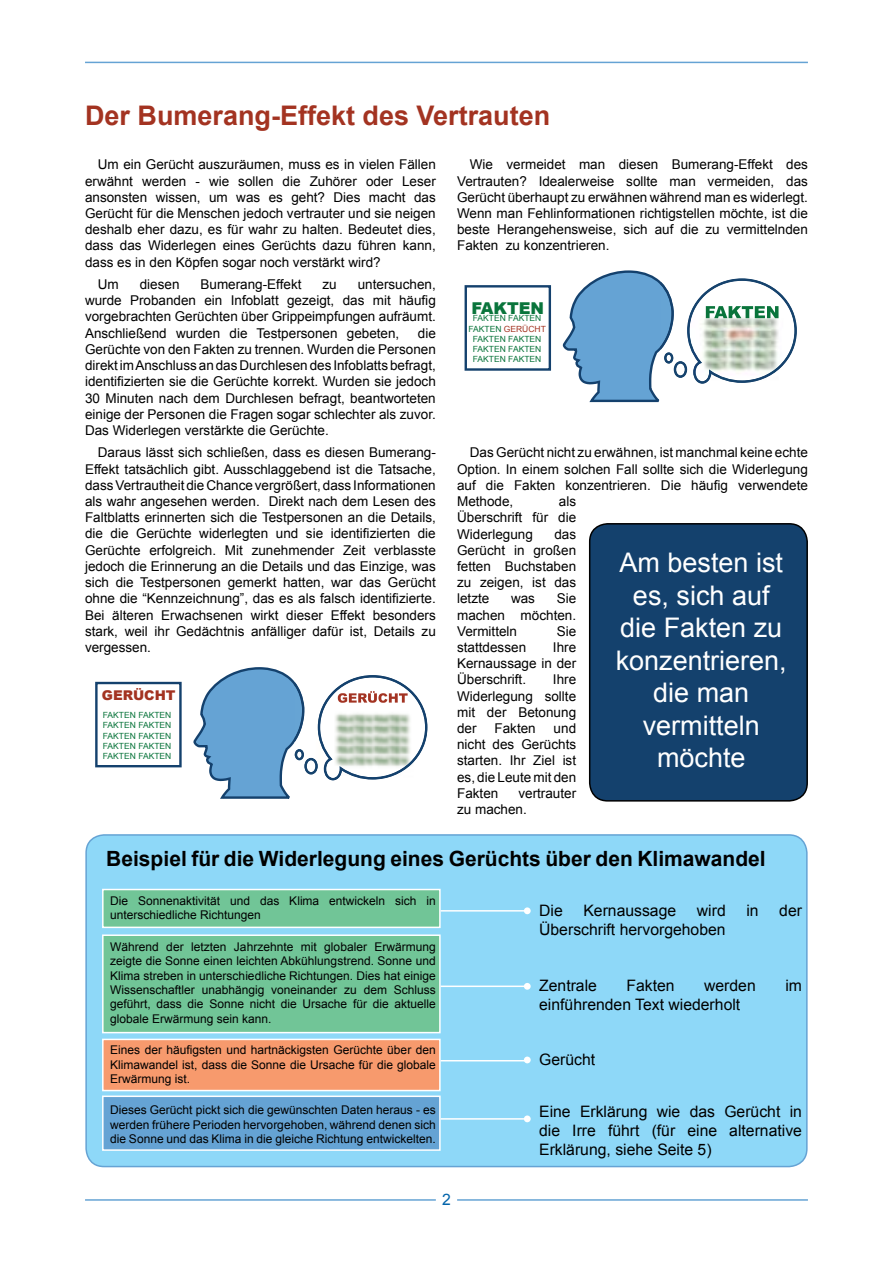
<style>
.page{position:relative;width:893px;height:1263px;background:#fff}
.page>*{position:absolute;margin:0;border:0;box-sizing:border-box;transform-origin:0 0}
.t1{font:27px/32.4px "Arial";color:#fff;text-align:center}
.t2{font:700 27px "Arial";color:#a33321}
.t3{font:700 21px "Arial";color:#000}
.t4{font:900 16.35px "Arial";color:#09743b}
.t5{font:15.75px/18.9px "Arial";color:#000;text-align:justify}
.t6{font:15.75px "Arial";color:#0364aa}
.t7{font:13.5px/16.2px "Arial";color:#000;text-align:justify}
.t8{font:900 13.5px "Arial";color:#a33321}
.t9{font:12px/14.4px "Arial";color:#000;text-align:justify}
.t10{font:8.55px/10.2px "Arial";color:#09743b;text-align:justify}
.s1{color:#a33321}
</style>
<div class="page">
<div style="left:95px;top:682px;width:87px;height:85px;border:2px solid #14416d"></div>
<svg style="left:193px;top:667px;width:234px;height:132px"></svg>
<img style="left:338px;top:691px;width:70px;height:12px">
<div style="left:590px;top:524px;width:217px;height:277px;background:#14416d;border-radius:18px"></div>
<div style="left:589px;top:523px;width:219px;height:278px;border:2px solid #000;border-radius:18px"></div>
<div style="left:86px;top:835px;width:721px;height:331px;background:#8ed8f8;border-radius:18px"></div>
<div style="left:85px;top:834px;width:723px;height:333px;border:2px solid #65a3d4;border-radius:18px"></div>
<div style="left:102px;top:889px;width:339px;height:39px;background:#71c597;border:2px solid #fff"></div>
<div style="left:102px;top:934px;width:339px;height:99px;background:#71c597;border:2px solid #fff"></div>
<div style="left:102px;top:1039px;width:339px;height:52px;background:#f79a6d;border:2px solid #fff"></div>
<div style="left:102px;top:1095px;width:339px;height:56px;background:#65a3d4;border:2px solid #fff"></div>
<hr style="left:441px;top:910px;width:86px;height:1px;background:#fff">
<hr style="left:441px;top:985px;width:86px;height:2px;background:#fff">
<hr style="left:441px;top:1060px;width:86px;height:1px;background:#fff">
<hr style="left:441px;top:1118px;width:86px;height:2px;background:#fff">
<div style="left:524px;top:907px;width:7px;height:7px;background:#fff;border-radius:50%"></div>
<div style="left:524px;top:983px;width:7px;height:7px;background:#fff;border-radius:50%"></div>
<div style="left:524px;top:1056px;width:7px;height:7px;background:#fff;border-radius:50%"></div>
<div style="left:524px;top:1115px;width:7px;height:7px;background:#fff;border-radius:50%"></div>
<div style="left:465px;top:285px;width:86px;height:86px;border:2px solid #14416d"></div>
<svg style="left:563px;top:270px;width:234px;height:132px"></svg>
<img style="left:706px;top:306px;width:72px;height:12px">
<hr style="left:85px;top:62px;width:723px;height:1px;background:#65a3d4">
<hr style="left:85px;top:1199px;width:351px;height:2px;background:#65a3d4">
<hr style="left:457px;top:1199px;width:351px;height:2px;background:#65a3d4">
<h1 class="t2" style="left:85px;top:97px;width:467px">Der Bumerang-Effekt des Vertrauten</h1>
<p class="t7" style="left:85px;top:157px;width:352px;text-indent:13px">Um ein Gerücht auszuräumen, muss es in vielen Fällen erwähnt werden - wie sollen die Zuhörer oder Leser ansonsten wissen, um was es geht? Dies macht das Gerücht für die Menschen jedoch vertrauter und sie neigen deshalb eher dazu, es für wahr zu halten. Bedeutet dies, dass das Widerlegen eines Gerüchts dazu führen kann, dass es in den Köpfen sogar noch verstärkt wird?</p>
<p class="t7" style="left:98px;top:276px;width:22px">Um</p>
<p class="t7" style="left:140px;top:276px;width:41px">diesen</p>
<p class="t7" style="left:201px;top:276px;width:103px">Bumerang-Effekt</p>
<p class="t7" style="left:323px;top:276px;width:16px">zu</p>
<p class="t7" style="left:85px;top:276px;width:352px;text-indent:273px">untersuchen, wurde Probanden ein Infoblatt gezeigt, das mit häufig vorgebrachten Gerüchten über Grippeimpfungen aufräumt.<br>Anschließend wurden die Testpersonen gebeten,</p>
<p class="t7" style="left:85px;top:325px;width:352px;text-indent:333px">die Gerüchte von den Fakten zu trennen. Wurden die Personen direkt im Anschluss an das Durchlesen des Infoblatts befragt, identifizierten sie die Gerüchte korrekt. Wurden sie jedoch 30 Minuten nach dem Durchlesen befragt, beantworteten einige der Personen die Fragen sogar schlechter als zuvor.<br>Das Widerlegen verstärkte die Gerüchte.</p>
<p class="t7" style="left:85px;top:445px;width:352px;text-indent:13px">Daraus lässt sich schließen, dass es diesen Bumerang-Effekt tatsächlich gibt. Ausschlaggebend ist die Tatsache, dass Vertrautheit die Chance vergrößert, dass Informationen als wahr angesehen werden. Direkt nach dem Lesen des Faltblatts erinnerten sich die Testpersonen an die Details, die die Gerüchte widerlegten und sie identifizierten die Gerüchte erfolgreich. Mit zunehmender Zeit verblasste jedoch die Erinnerung an die Details und das Einzige, was sich die Testpersonen gemerkt hatten, war das Gerücht ohne die “Kennzeichnung”, das es als falsch identifizierte.<br>Bei älteren Erwachsenen wirkt dieser Effekt besonders stark, weil ihr Gedächtnis anfälliger dafür ist, Details zu vergessen.</p>
<p class="t8" style="left:102px;top:687px;width:75px">GERÜCHT</p>
<p class="t10" style="left:103px;top:710px;width:70px">FAKTEN FAKTEN FAKTEN FAKTEN FAKTEN FAKTEN FAKTEN FAKTEN FAKTEN FAKTEN</p>
<p class="t7" style="left:457px;top:157px;width:352px;text-indent:13px">Wie vermeidet man diesen Bumerang-Effekt des Vertrauten? Idealerweise sollte man vermeiden, das Gerücht überhaupt zu erwähnen während man es widerlegt.<br>Wenn man Fehlinformationen richtigstellen möchte, ist die beste Herangehensweise, sich auf die zu vermittelnden Fakten zu konzentrieren.</p>
<p class="t4" style="left:471px;top:299px;width:74px">FAKTEN</p>
<p class="t10" style="left:468px;top:313px;width:79px;text-align:center">FAKTEN FAKTEN<br>FAKTEN <span class="s1">GERÜCHT<br></span>FAKTEN FAKTEN<br>FAKTEN FAKTEN<br>FAKTEN FAKTEN</p>
<p class="t7" style="left:457px;top:445px;width:352px;text-indent:13px">Das Gerücht nicht zu erwähnen, ist manchmal keine echte Option. In einem solchen Fall sollte sich die Widerlegung auf die Fakten konzentrieren. Die häufig verwendete Methode,</p>
<p class="t7" style="left:457px;top:493px;width:121px;text-indent:102px">als Überschrift für die Widerlegung</p>
<p class="t7" style="left:457px;top:526px;width:121px;text-indent:97px">das Gerücht in großen fetten Buchstaben zu zeigen, ist das letzte</p>
<h1 class="t1" style="left:616px;top:547px;width:173px">Am besten ist es, sich auf die Fakten zu konzentrieren, die man vermitteln möchte</h1>
<p class="t7" style="left:457px;top:591px;width:121px;text-indent:100px">Sie machen möchten.<br>Vermitteln</p>
<p class="t7" style="left:511px;top:591px;width:26px">was</p>
<p class="t7" style="left:557px;top:623px;width:21px">Sie</p>
<p class="t7" style="left:457px;top:639px;width:71px">stattdessen</p>
<p class="t7" style="left:457px;top:639px;width:121px;text-indent:96px">Ihre Kernaussage in der Überschrift.</p>
<p class="t7" style="left:457px;top:672px;width:121px;text-indent:96px">Ihre Widerlegung sollte mit der Betonung der</p>
<p class="t7" style="left:457px;top:720px;width:121px;text-indent:97px">und nicht des Gerüchts starten. Ihr Ziel ist es, die Leute mit den Fakten</p>
<p class="t7" style="left:494px;top:720px;width:43px">Fakten</p>
<p class="t7" style="left:457px;top:785px;width:121px;text-indent:61px">vertrauter zu machen.</p>
<h2 class="t3" style="left:106px;top:844px;width:661px">Beispiel für die Widerlegung eines Gerüchts über den Klimawandel</h2>
<p class="t5" style="left:539px;top:901px;width:25px">Die</p>
<p class="t5" style="left:583px;top:901px;width:94px">Kernaussage</p>
<p class="t5" style="left:697px;top:901px;width:30px">wird</p>
<p class="t5" style="left:746px;top:901px;width:14px">in</p>
<p class="t5" style="left:779px;top:901px;width:24px">der</p>
<p class="t5" style="left:539px;top:920px;width:188px">Überschrift hervorgehoben</p>
<p class="t9" style="left:110px;top:894px;width:327px">Die Sonnenaktivität und das Klima entwickeln sich in unterschiedliche Richtungen</p>
<p class="t9" style="left:110px;top:939px;width:327px">Während der letzten Jahrzehnte mit globaler Erwärmung zeigte die Sonne einen leichten Abkühlungstrend. Sonne und Klima streben in unterschiedliche Richtungen. Dies hat einige Wissenschaftler unabhängig voneinander zu dem Schluss geführt, dass die Sonne nicht die Ursache für die aktuelle globale Erwärmung sein kann.</p>
<p class="t9" style="left:110px;top:1043px;width:327px">Eines der häufigsten und hartnäckigsten Gerüchte über den Klimawandel ist, dass die Sonne die Ursache für die globale Erwärmung ist.</p>
<p class="t9" style="left:110px;top:1103px;width:327px">Dieses Gerücht pickt sich die gewünschten Daten heraus - es werden frühere Perioden hervorgehoben, während denen sich die Sonne und das Klima in die gleiche Richtung entwickelten.</p>
<p class="t5" style="left:539px;top:976px;width:59px">Zentrale</p>
<p class="t5" style="left:626px;top:976px;width:50px">Fakten</p>
<p class="t5" style="left:704px;top:976px;width:53px">werden</p>
<p class="t5" style="left:785px;top:976px;width:18px">im</p>
<p class="t5" style="left:539px;top:995px;width:203px">einführenden Text wiederholt</p>
<p class="t5" style="left:539px;top:1050px;width:58px">Gerücht</p>
<p class="t5" style="left:539px;top:1102px;width:264px">Eine Erklärung wie das Gerücht in die Irre führt (für eine alternative Erklärung, siehe Seite 5)</p>
<p class="t6" style="left:442px;top:1189px;width:10px">2</p>
</div>
